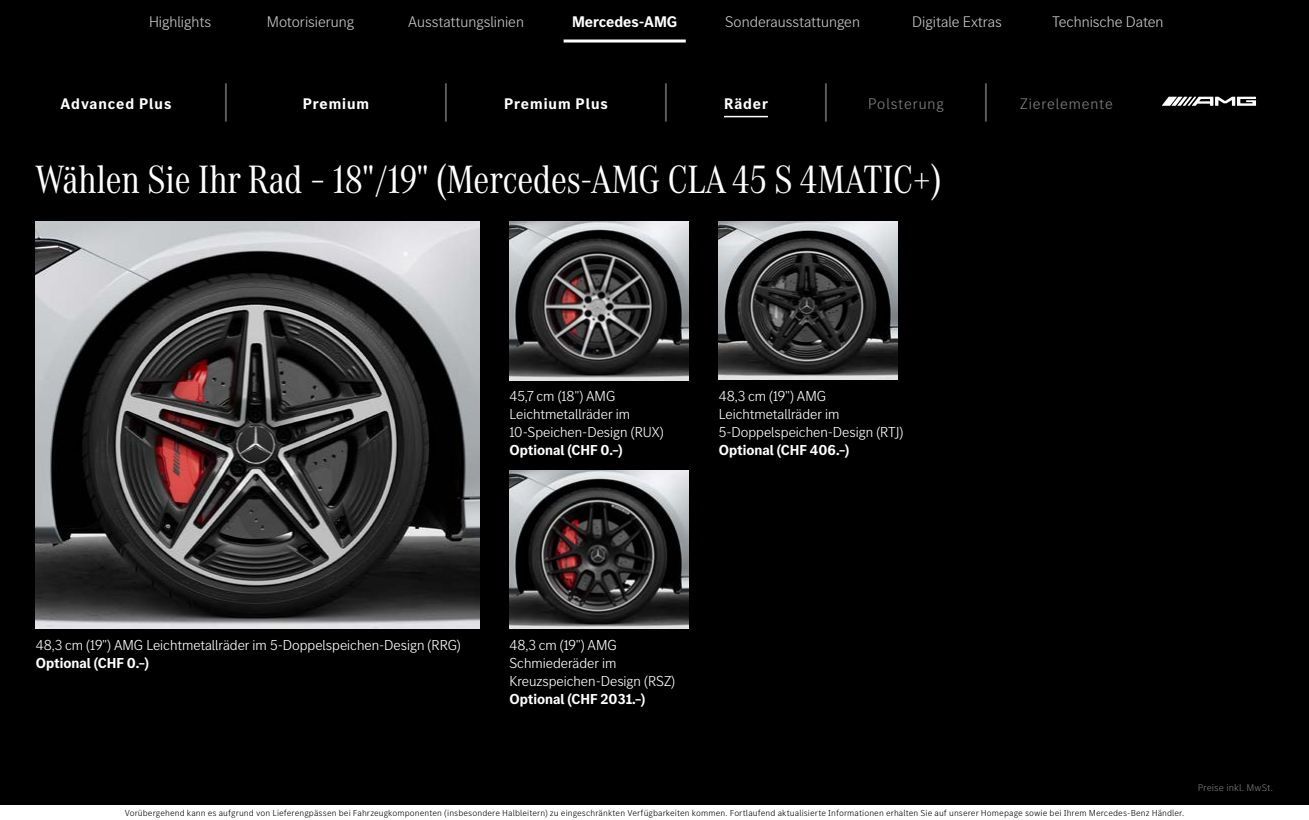
<style>
.page{position:relative;width:1309px;height:820px;background:#fff}
.page>*{position:absolute;margin:0;border:0;box-sizing:border-box;transform-origin:0 0}
.t1{font:300 45.6px "MB Corpo S Title";color:#808080;scale:.53 1}
.t2{font:41px "MB Corpo A Title Cond";color:#fff}
.t3{font:300 16px "MB Corpo S Title";color:#c5c7c7}
.t4{font:700 16px "MB Corpo S Title";letter-spacing:.06em;color:#fff}
.t5{font:300 16px "MB Corpo S Title";letter-spacing:.06em;color:#808080}
.t6{font:700 16px "MB Corpo S Title";color:#fff}
.t7{font:300 15px/18px "MB Corpo S Title";color:#fff}
.t8{font:700 15px "MB Corpo S Title";color:#fff}
.t9{font:300 10px "MB Corpo S Text";color:#808080}
.t10{font:300 9px "MB Corpo S Text";letter-spacing:.01em;color:#000}
</style>
<div class="page">
<div style="left:0;top:43px;width:1309px;height:777px;background:#000"></div>
<div style="left:0;top:0;width:1309px;height:43px;background:#000"></div>
<hr style="left:564px;top:40px;width:122px;height:3px;background:#fff">
<svg style="left:1162px;top:97px;width:94px;height:9px"></svg>
<img style="left:719px;top:221px;width:178px;height:159px">
<img style="left:509px;top:221px;width:179px;height:159px">
<img style="left:509px;top:470px;width:179px;height:159px">
<hr style="left:724px;top:116px;width:44px;height:1px;background:#fff">
<img style="left:36px;top:221px;width:443px;height:408px">
<div style="left:0;top:805px;width:1309px;height:15px;background:#fff"></div>
<p class="t3" style="left:149px;top:12px;width:64px">Highlights</p>
<p class="t3" style="left:267px;top:12px;width:89px">Motorisierung</p>
<p class="t3" style="left:408px;top:12px;width:117px">Ausstattungslinien</p>
<p class="t6" style="left:572px;top:11px;width:107px">Mercedes-AMG</p>
<p class="t3" style="left:725px;top:12px;width:136px">Sonderausstattungen</p>
<p class="t3" style="left:912px;top:12px;width:91px">Digitale Extras</p>
<p class="t3" style="left:1052px;top:12px;width:113px">Technische Daten</p>
<p class="t4" style="left:61px;top:93px;width:112px">Advanced Plus</p>
<h1 class="t1" style="left:223px;top:72px;width:11px">|</h1>
<p class="t4" style="left:303px;top:93px;width:68px">Premium</p>
<h1 class="t1" style="left:443px;top:72px;width:11px">|</h1>
<p class="t4" style="left:504px;top:93px;width:105px">Premium Plus</p>
<h1 class="t1" style="left:663px;top:72px;width:11px">|</h1>
<p class="t4" style="left:724px;top:93px;width:46px">Räder</p>
<h1 class="t1" style="left:823px;top:72px;width:11px">|</h1>
<p class="t5" style="left:868px;top:93px;width:77px">Polsterung</p>
<h1 class="t1" style="left:983px;top:72px;width:11px">|</h1>
<p class="t5" style="left:1020px;top:93px;width:94px">Zierelemente</p>
<h2 class="t2" style="left:36px;top:152px;width:907px">Wählen Sie Ihr Rad – 18"/19" (Mercedes-AMG CLA 45 S 4MATIC+)</h2>
<p class="t7" style="left:509px;top:386px;width:156px">45,7 cm (18") AMG<br>Leichtmetallräder im<br>10-Speichen-Design (RUX)</p>
<p class="t8" style="left:509px;top:440px;width:115px">Optional (CHF 0.–)</p>
<p class="t7" style="left:719px;top:386px;width:186px">48,3 cm (19") AMG<br>Leichtmetallräder im<br>5-Doppelspeichen-Design (RTJ)</p>
<p class="t8" style="left:719px;top:440px;width:132px">Optional (CHF 406.–)</p>
<p class="t7" style="left:36px;top:635px;width:426px">48,3 cm (19") AMG Leichtmetallräder im 5-Doppelspeichen-Design (RRG)</p>
<p class="t8" style="left:36px;top:653px;width:115px">Optional (CHF 0.–)</p>
<p class="t7" style="left:509px;top:635px;width:167px">48,3 cm (19") AMG<br>Schmiederäder im<br>Kreuzspeichen-Design (RSZ)</p>
<p class="t8" style="left:509px;top:689px;width:137px">Optional (CHF 2031.–)</p>
<p class="t10" style="left:125px;top:807px;width:1061px">Vorübergehend kann es aufgrund von Lieferengpässen bei Fahrzeugkomponenten (insbesondere Halbleitern) zu eingeschränkten Verfügbarkeiten kommen. Fortlaufend aktualisierte Informationen erhalten Sie auf unserer Homepage sowie bei Ihrem Mercedes-Benz Händler.</p>
<p class="t9" style="left:1198px;top:781px;width:77px">Preise inkl. MwSt.</p>
</div>
